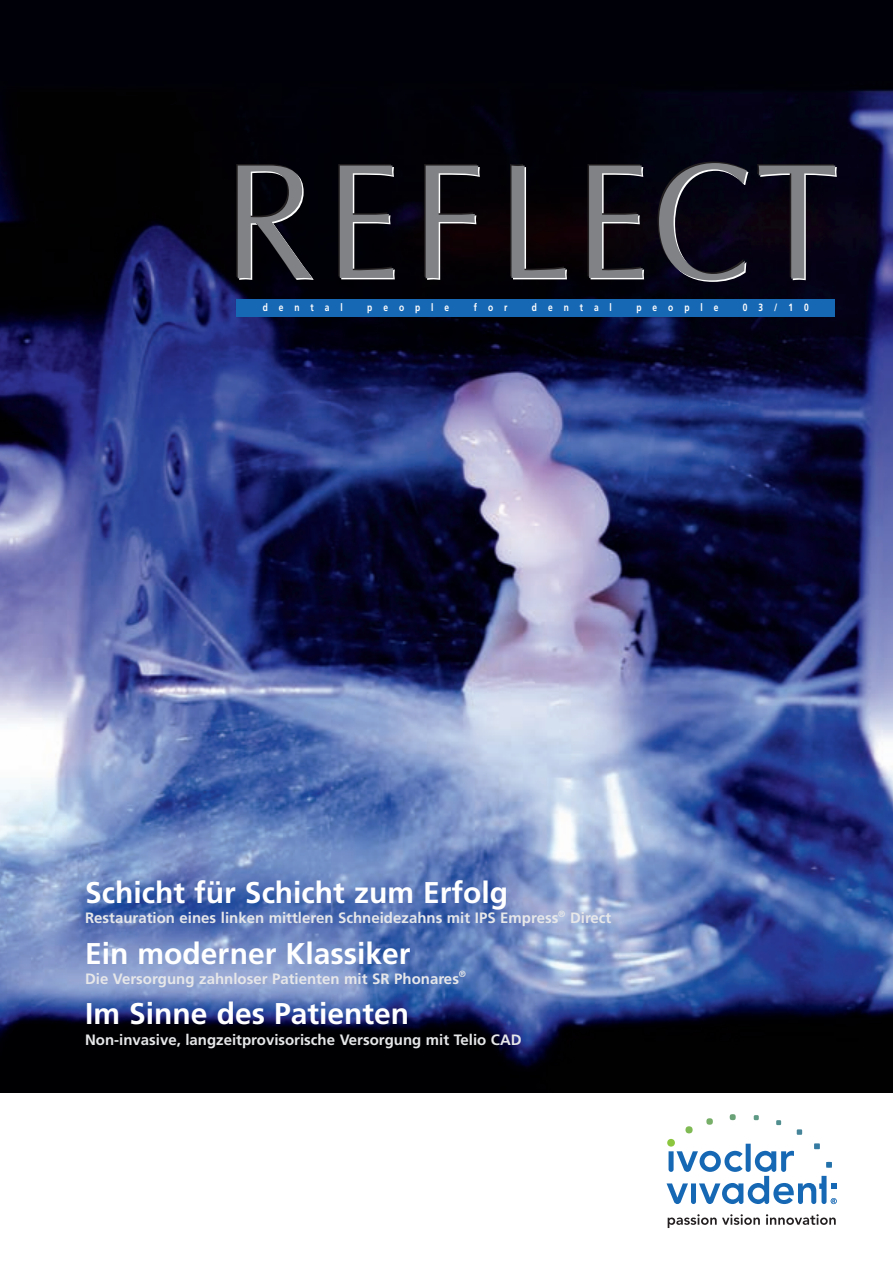
<style>
.page{position:relative;width:893px;height:1263px;background:#fff}
.page>*{position:absolute;margin:0;border:0;box-sizing:border-box;transform-origin:0 0}
.t1{font:165px "Optima";letter-spacing:.05em;color:#fff;scale:.9 1}
.t2{font:700 30px "Frutiger";color:#fff}
.t3{font:700 15px "Frutiger";color:#e6e7e9}
.t4{font:700 10.5px "Frutiger";letter-spacing:1.305em;color:#fff;scale:.8 1}
</style>
<div class="page">
<img style="left:0;top:0;width:893px;height:1093px">
<div style="left:236px;top:299px;width:599px;height:17px;background:#1768b4"></div>
<svg style="left:666px;top:1114px;width:171px;height:90px"></svg>
<svg style="left:668px;top:1214px;width:92px;height:14px"></svg>
<svg style="left:766px;top:1214px;width:70px;height:11px"></svg>
<p class="t1" style="left:226px;top:155px;width:684px">REFLECT</p>
<p class="t4" style="left:263px;top:303px;width:102px">dental</p>
<p class="t4" style="left:367px;top:303px;width:104px">people</p>
<p class="t4" style="left:474px;top:303px;width:44px">for</p>
<p class="t4" style="left:532px;top:303px;width:102px">dental</p>
<p class="t4" style="left:636px;top:303px;width:104px">people</p>
<p class="t4" style="left:743px;top:303px;width:84px">03/10</p>
<p class="t2" style="left:85px;top:880px;width:425px">Schicht für Schicht zum Erfolg</p>
<p class="t3" style="left:85px;top:912px;width:528px">Restauration eines linken mittleren Schneidezahns mit IPS Empress<sup>®</sup> Direct</p>
<p class="t2" style="left:85px;top:941px;width:327px">Ein moderner Klassiker</p>
<p class="t3" style="left:85px;top:972px;width:383px">Die Versorgung zahnloser Patienten mit SR Phonares<sup>®</sup></p>
<p class="t2" style="left:85px;top:1002px;width:326px">Im Sinne des Patienten</p>
<p class="t3" style="left:85px;top:1033px;width:438px">Non-invasive, langzeitprovisorische Versorgung mit Telio CAD</p>
</div>
